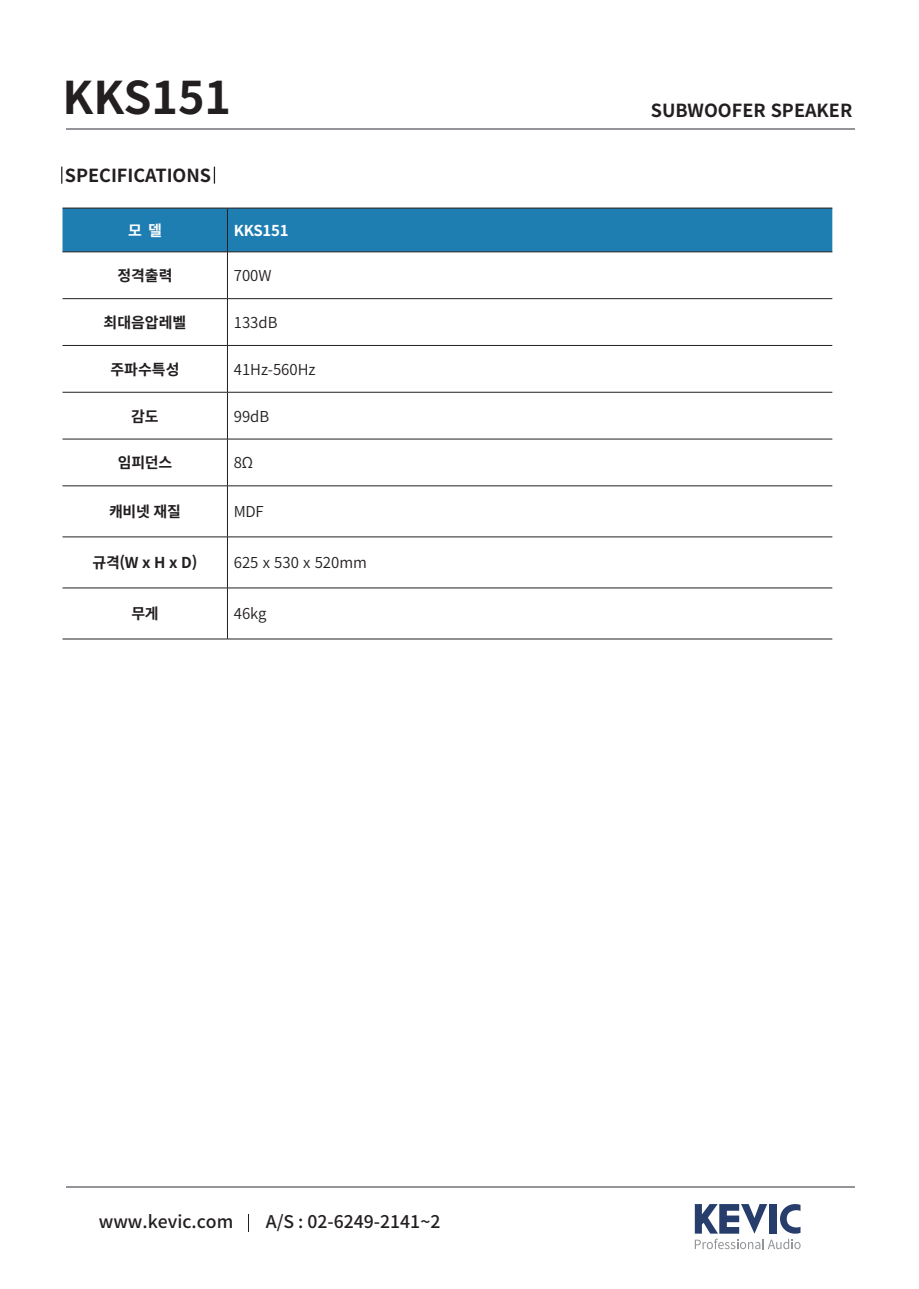
<style>
.page{position:relative;width:919px;height:1289px;background:#fff}
.page>*{position:absolute;margin:0;border:0;box-sizing:border-box;transform-origin:0 0}
.t1{font:700 45px "Noto Sans CJ Kkr";color:#231f20}
.t2{font:700 18px "Noto Sans CJ Kkr";color:#231f20}
.t3{font:500 17.4px "Noto Sans CJ Kkr";color:#231f20}
.t4{font:600 15px "Noto Sans CJ Kkr";color:#231f20}
.t5{font:700 15px "Noto Sans CJ Kkr";color:#231f20}
.t6{font:700 15px "Noto Sans CJ Kkr";letter-spacing:-.02em;color:#fff}
</style>
<div class="page">
<svg style="left:694px;top:1204px;width:106px;height:45px"></svg>
<svg style="left:248px;top:1214px;width:1px;height:17px"></svg>
<hr style="left:66px;top:128px;width:788px;height:2px;background:#939598">
<hr style="left:66px;top:1186px;width:788px;height:2px;background:#939598">
<div style="left:62px;top:209px;width:770px;height:42px;background:#1e7db1"></div>
<hr style="left:227px;top:209px;width:1px;height:43px;background:#231f20">
<hr style="left:62px;top:251px;width:165px;height:1px;background:#231f20">
<hr style="left:227px;top:251px;width:605px;height:1px;background:#231f20">
<hr style="left:227px;top:252px;width:1px;height:46px;background:#231f20">
<hr style="left:62px;top:298px;width:165px;height:1px;background:#231f20">
<hr style="left:227px;top:298px;width:605px;height:1px;background:#231f20">
<hr style="left:227px;top:299px;width:1px;height:46px;background:#231f20">
<hr style="left:62px;top:345px;width:165px;height:1px;background:#231f20">
<hr style="left:227px;top:345px;width:605px;height:1px;background:#231f20">
<hr style="left:227px;top:346px;width:1px;height:46px;background:#231f20">
<hr style="left:62px;top:392px;width:165px;height:1px;background:#231f20">
<hr style="left:227px;top:392px;width:605px;height:1px;background:#231f20">
<hr style="left:227px;top:392px;width:1px;height:47px;background:#231f20">
<hr style="left:62px;top:439px;width:165px;height:1px;background:#231f20">
<hr style="left:227px;top:439px;width:605px;height:1px;background:#231f20">
<hr style="left:227px;top:439px;width:1px;height:46px;background:#231f20">
<hr style="left:62px;top:485px;width:165px;height:1px;background:#231f20">
<hr style="left:227px;top:485px;width:605px;height:1px;background:#231f20">
<hr style="left:227px;top:486px;width:1px;height:50px;background:#231f20">
<hr style="left:62px;top:536px;width:165px;height:1px;background:#231f20">
<hr style="left:227px;top:536px;width:605px;height:1px;background:#231f20">
<hr style="left:227px;top:537px;width:1px;height:50px;background:#231f20">
<hr style="left:62px;top:587px;width:165px;height:1px;background:#231f20">
<hr style="left:227px;top:587px;width:605px;height:1px;background:#231f20">
<hr style="left:227px;top:588px;width:1px;height:50px;background:#231f20">
<hr style="left:62px;top:638px;width:165px;height:1px;background:#231f20">
<hr style="left:227px;top:638px;width:605px;height:1px;background:#231f20">
<hr style="left:62px;top:207px;width:165px;height:2px;background:#231f20">
<hr style="left:227px;top:207px;width:605px;height:2px;background:#231f20">
<svg style="left:61px;top:167px;width:1px;height:17px"></svg>
<svg style="left:214px;top:167px;width:1px;height:17px"></svg>
<h1 class="t1" style="left:62px;top:72px;width:170px">KKS151</h1>
<p class="t2" style="left:65px;top:165px;width:148px">SPECIFICATIONS</p>
<p class="t6" style="left:128px;top:222px;width:35px">모 델</p>
<p class="t6" style="left:234px;top:222px;width:56px">KKS151</p>
<p class="t5" style="left:117px;top:267px;width:57px">정격출력</p>
<p class="t4" style="left:234px;top:267px;width:39px">700W</p>
<p class="t5" style="left:104px;top:314px;width:84px">최대음압레벨</p>
<p class="t4" style="left:234px;top:314px;width:45px">133dB</p>
<p class="t5" style="left:110px;top:361px;width:70px">주파수특성</p>
<p class="t4" style="left:234px;top:361px;width:83px">41Hz-560Hz</p>
<p class="t5" style="left:131px;top:407px;width:29px">감도</p>
<p class="t4" style="left:234px;top:407px;width:37px">99dB</p>
<p class="t5" style="left:118px;top:454px;width:56px">임피던스</p>
<p class="t4" style="left:234px;top:454px;width:21px">8Ω</p>
<p class="t5" style="left:109px;top:503px;width:73px">캐비넷 재질</p>
<p class="t4" style="left:234px;top:503px;width:31px">MDF</p>
<p class="t5" style="left:93px;top:554px;width:106px">규격(W x H x D)</p>
<p class="t4" style="left:234px;top:554px;width:135px">625 x 530 x 520mm</p>
<p class="t5" style="left:131px;top:605px;width:29px">무게</p>
<p class="t4" style="left:234px;top:605px;width:34px">46kg</p>
<p class="t2" style="left:650px;top:100px;width:203px">SUBWOOFER SPEAKER</p>
<p class="t3" style="left:99px;top:1211px;width:136px">www.kevic.com</p>
<p class="t3" style="left:266px;top:1211px;width:176px">A/S : 02-6249-2141~2</p>
</div>
